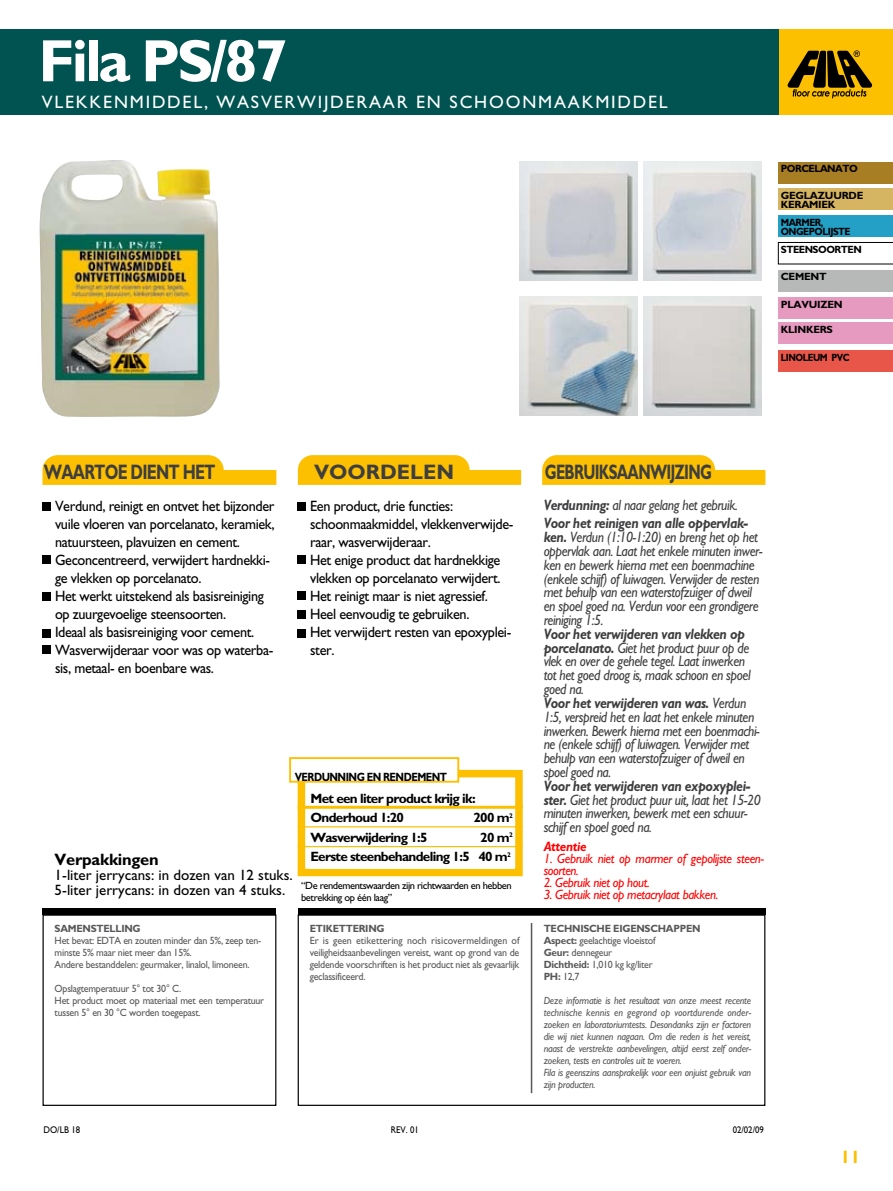
<style>
.page{position:relative;width:893px;height:1191px;background:#fff}
.page>*{position:absolute;margin:0;border:0;box-sizing:border-box;transform-origin:0 0}
.t1{font:700 60px "Gill Sans";letter-spacing:-.05em;color:#fff}
.t2{font:700 21px "Gill Sans";letter-spacing:-.05em;color:#3e3e40;scale:.7 1}
.t3{font:700 21px "Gill Sans";letter-spacing:-.05em;color:#3e3e40;scale:.75 1}
.t4{font:700 21px "Gill Sans";color:#3e3e40}
.t5{font:18px "Gill Sans";letter-spacing:.1em;color:#fff}
.t6{font:700 18px "Gill Sans";color:#fcc000}
.t7{font:700 16.5px "Gill Sans";letter-spacing:-.015em;color:#000}
.t8{font:italic 15px/13.8px "Gill Sans";letter-spacing:-.03em;color:#3e3e40;scale:.9 1}
.t9{font:15px/18px "Gill Sans";letter-spacing:-.025em;color:#000;scale:.95 1}
.t10{font:15px/15px "Gill Sans";color:#000}
.t11{font:italic 700 15px/18px "Gill Sans";letter-spacing:-.03em;color:#3e3e40;scale:.9 1}
.t12{font:italic 13.5px/12px "Gill Sans";letter-spacing:-.03em;color:#f00;scale:.95 1}
.t13{font:700 13.5px/19.5px "Gill Sans";letter-spacing:-.05em;color:#000}
.t14{font:italic 700 13.5px "Gill Sans";letter-spacing:-.03em;color:#f00;scale:.95 1}
.t15{font:700 12px "Gill Sans";letter-spacing:-.05em;color:#000;scale:.85 1}
.t16{font:10.5px/12px "Gill Sans";letter-spacing:-.025em;color:#58585a;scale:.95 1}
.t17{font:italic 10.5px/12px "Gill Sans";letter-spacing:-.025em;color:#58585a;scale:.95 1}
.t18{font:700 10.5px/12px "Gill Sans";letter-spacing:-.025em;color:#58585a;scale:.95 1}
.t19{font:10.5px/12.6px "Gill Sans";letter-spacing:-.04em;color:#000}
.t20{font:700 10.5px/9px "Gill Sans";letter-spacing:-.025em;color:#000}
.t21{font:700 10.5px "Gill Sans";letter-spacing:-.05em;color:#000;scale:.95 1}
.t22{font:700 10.5px/9px "Gill Sans";letter-spacing:-.05em;color:#000;scale:.9 1}
.t23{font:700 10.5px "Gill Sans";letter-spacing:-.05em;color:#000;scale:.85 1}
.t24{font:700 10.5px "Gill Sans";letter-spacing:-.05em;color:#000}
.t25{font:9.75px "Gill Sans";color:#000;scale:.9 1}
.s1{font-weight:400}
.s2{font-weight:700}
</style>
<div class="page">
<div style="left:298px;top:770px;width:225px;height:106px;border:8px solid #fcc000"></div>
<div style="left:309px;top:791px;width:205px;height:77px;background:#fff"></div>
<svg style="left:542px;top:455px;width:223px;height:30px"></svg>
<svg style="left:298px;top:455px;width:223px;height:30px"></svg>
<svg style="left:43px;top:455px;width:233px;height:30px"></svg>
<div style="left:43px;top:502px;width:8px;height:8px;background:#000"></div>
<div style="left:43px;top:555px;width:8px;height:8px;background:#000"></div>
<div style="left:43px;top:592px;width:8px;height:8px;background:#000"></div>
<div style="left:43px;top:629px;width:8px;height:9px;background:#000"></div>
<div style="left:43px;top:645px;width:8px;height:9px;background:#000"></div>
<div style="left:298px;top:502px;width:8px;height:9px;background:#000"></div>
<div style="left:298px;top:555px;width:8px;height:8px;background:#000"></div>
<div style="left:298px;top:591px;width:8px;height:9px;background:#000"></div>
<div style="left:298px;top:610px;width:8px;height:9px;background:#000"></div>
<div style="left:298px;top:629px;width:8px;height:8px;background:#000"></div>
<div style="left:0;top:30px;width:793px;height:85px;background:#005351"></div>
<img style="left:40px;top:160px;width:180px;height:257px">
<div style="left:289px;top:757px;width:170px;height:25px;background:#fff;border:2px solid #fcc000"></div>
<hr style="left:298px;top:805px;width:225px;height:3px;background:#fcc000">
<hr style="left:298px;top:826px;width:225px;height:1px;background:#fcc000">
<hr style="left:298px;top:846px;width:225px;height:1px;background:#fcc000">
<img style="left:519px;top:162px;width:118px;height:119px">
<img style="left:643px;top:162px;width:118px;height:119px">
<img style="left:519px;top:296px;width:118px;height:119px">
<img style="left:643px;top:296px;width:118px;height:119px">
<div style="left:43px;top:914px;width:233px;height:192px;border:1px solid #000"></div>
<div style="left:298px;top:914px;width:467px;height:192px;border:1px solid #000"></div>
<hr style="left:531px;top:923px;width:1px;height:170px;background:#58585a">
<div style="left:43px;top:908px;width:233px;height:6px;background:#000"></div>
<div style="left:298px;top:908px;width:467px;height:6px;background:#000"></div>
<div style="left:779px;top:30px;width:114px;height:85px;background:#fcc000"></div>
<svg style="left:787px;top:50px;width:86px;height:48px"></svg>
<svg style="left:778px;top:242px;width:115px;height:22px"></svg>
<div style="left:778px;top:215px;width:115px;height:22px;background:#249fc5"></div>
<div style="left:778px;top:188px;width:115px;height:22px;background:#d6b562"></div>
<div style="left:778px;top:270px;width:115px;height:21px;background:#b6b9b8"></div>
<div style="left:778px;top:162px;width:115px;height:21px;background:#a77e24"></div>
<div style="left:778px;top:297px;width:115px;height:22px;background:#e79abf"></div>
<div style="left:778px;top:322px;width:115px;height:22px;background:#e79abf"></div>
<div style="left:778px;top:350px;width:115px;height:21px;background:#e85549"></div>
<h1 class="t1" style="left:39px;top:26px;width:250px">Fila PS/87</h1>
<p class="t5" style="left:42px;top:92px;width:627px">VLEKKENMIDDEL, WASVERWIJDERAAR EN SCHOONMAAKMIDDEL</p>
<p class="t21" style="left:781px;top:163px;width:83px">PORCELANATO</p>
<p class="t20" style="left:781px;top:191px;width:84px">GEGLAZUURDE<br>KERAMIEK</p>
<p class="t22" style="left:781px;top:218px;width:79px">MARMER,<br>ONGEPOLIJSTE</p>
<p class="t21" style="left:781px;top:243px;width:87px">STEENSOORTEN</p>
<p class="t24" style="left:781px;top:271px;width:47px">CEMENT</p>
<p class="t20" style="left:781px;top:299px;width:63px">PLAVUIZEN</p>
<p class="t20" style="left:781px;top:325px;width:54px">KLINKERS</p>
<p class="t23" style="left:781px;top:351px;width:83px">LINOLEUM PVC</p>
<h2 class="t3" style="left:44px;top:459px;width:231px">WAARTOE DIENT HET</h2>
<h2 class="t4" style="left:314px;top:459px;width:142px">VOORDELEN</h2>
<h2 class="t2" style="left:545px;top:459px;width:240px">GEBRUIKSAANWIJZING</h2>
<p class="t9" style="left:55px;top:497px;width:233px">Verdund, reinigt en ontvet het bijzonder vuile vloeren van porcelanato, keramiek, natuursteen, plavuizen en cement.<br>Geconcentreerd, verwijdert hardnekki&shy;ge vlekken op porcelanato.<br>Het werkt uitstekend als basisreiniging op zuurgevoelige steensoorten.<br>Ideaal als basisreiniging voor cement.<br>Wasverwijderaar voor was op waterba&shy;sis, metaal- en boenbare was.</p>
<p class="t11" style="left:544px;top:496px;width:229px">Verdunning: <span class="s1">al naar gelang het gebruik.<br></span>Voor het reinigen van alle oppervlak-</p>
<p class="t9" style="left:310px;top:497px;width:215px">Een product, drie functies: schoonmaakmiddel, vlekkenverwijde&shy;raar, wasverwijderaar.<br>Het enige product dat hardnekkige vlekken op porcelanato verwijdert.<br>Het reinigt maar is niet agressief.<br>Heel eenvoudig te gebruiken.<br>Het verwijdert resten van epoxyplei&shy;ster.</p>
<p class="t8" style="left:544px;top:530px;width:245px"><span class="s2">ken.</span> Verdun (1:10-1:20) en breng het op het oppervlak aan. Laat het enkele minuten inwer&shy;ken en bewerk hierna met een boenmachine (enkele schijf) of luiwagen. Verwijder de resten met behulp van een waterstofzuiger of dweil en spoel goed na. Verdun voor een grondigere reiniging 1:5.</p>
<p class="t8" style="left:544px;top:627px;width:241px"><span class="s2">Voor het verwijderen van vlekken op porcelanato.</span> Giet het product puur op de vlek en over de gehele tegel. Laat inwerken tot het goed droog is, maak schoon en spoel goed na.<br><span class="s2">Voor het verwijderen van was.</span> Verdun 1:5, verspreid het en laat het enkele minuten inwerken. Bewerk hierna met een boenmachi&shy;ne (enkele schijf) of luiwagen. Verwijder met behulp van een waterstofzuiger of dweil en spoel goed na.</p>
<p class="t8" style="left:544px;top:779px;width:243px"><span class="s2">Voor het verwijderen van expoxyplei&shy;ster.</span> Giet het product puur uit, laat het 15-20 minuten inwerken, bewerk met een schuur&shy;schijf en spoel goed na.</p>
<p class="t14" style="left:544px;top:839px;width:47px">Attentie</p>
<p class="t12" style="left:544px;top:853px;width:233px">1. Gebruik niet op marmer of gepolijste steen&shy;soorten.</p>
<p class="t12" style="left:544px;top:877px;width:113px">2. Gebruik niet op hout.</p>
<p class="t12" style="left:544px;top:889px;width:185px">3. Gebruik niet op metacrylaat bakken.</p>
<p class="t18" style="left:544px;top:922px;width:167px">TECHNISCHE EIGENSCHAPPEN<br>Aspect: <span class="s1">geelachtige vloeistof<br></span>Geur: <span class="s1">dennegeur<br></span>Dichtheid: <span class="s1">1,010 kg kg/liter<br></span>PH: <span class="s1">12,7</span></p>
<p class="t17" style="left:544px;top:995px;width:220px">Deze informatie is het resultaat van onze meest recente technische kennis en gegrond op voortdurende onder&shy;zoeken en laboratoriumtests. Desondanks zijn er factoren die wij niet kunnen nagaan. Om die reden is het vereist, naast de verstrekte aanbevelingen, altijd eerst zelf onder&shy;zoeken, tests en controles uit te voeren.<br>Fila is geenszins aansprakelijk voor een onjuist gebruik van zijn producten.</p>
<p class="t15" style="left:295px;top:769px;width:181px">VERDUNNING EN RENDEMENT</p>
<p class="t13" style="left:310px;top:788px;width:167px">Met een liter product krijg ik:<br>Onderhoud 1:20</p>
<p class="t13" style="left:473px;top:808px;width:41px">200 m<sup>2</sup></p>
<p class="t13" style="left:310px;top:827px;width:119px">Wasverwijdering 1:5</p>
<p class="t13" style="left:310px;top:827px;width:204px;text-align:right">20 m<sup>2<br></sup>Eerste steenbehandeling 1:5 40 m<sup>2</sup></p>
<p class="t7" style="left:55px;top:849px;width:105px">Verpakkingen</p>
<p class="t10" style="left:55px;top:867px;width:240px">1-liter jerrycans: in dozen van 12 stuks.<br>5-liter jerrycans: in dozen van 4 stuks.</p>
<p class="t19" style="left:301px;top:878px;width:212px">“De rendementswaarden zijn richtwaarden en hebben betrekking op één laag”</p>
<p class="t18" style="left:310px;top:923px;width:80px">ETIKETTERING</p>
<p class="t16" style="left:310px;top:935px;width:222px;text-align:justify">Er is geen etikettering noch risicovermeldingen of veiligheidsaanbevelingen vereist, want op grond van de geldende voorschriften is het product niet als gevaarlijk geclassificeerd.</p>
<p class="t18" style="left:55px;top:923px;width:92px">SAMENSTELLING</p>
<p class="t16" style="left:55px;top:935px;width:219px">Het bevat: EDTA en zouten minder dan 5%, zeep ten&shy;minste 5% maar niet meer dan 15%.<br>Andere bestanddelen: geurmaker, linalol, limoneen.</p>
<p class="t16" style="left:55px;top:983px;width:222px">Opslagtemperatuur 5° tot 30° C.<br>Het product moet op materiaal met een temperatuur tussen 5° en 30 °C worden toegepast.</p>
<p class="t25" style="left:44px;top:1124px;width:42px">DO/LB 18</p>
<p class="t25" style="left:391px;top:1124px;width:33px">REV. 01</p>
<p class="t25" style="left:733px;top:1124px;width:36px">02/02/09</p>
<p class="t6" style="left:840px;top:1146px;width:21px">11</p>
</div>
